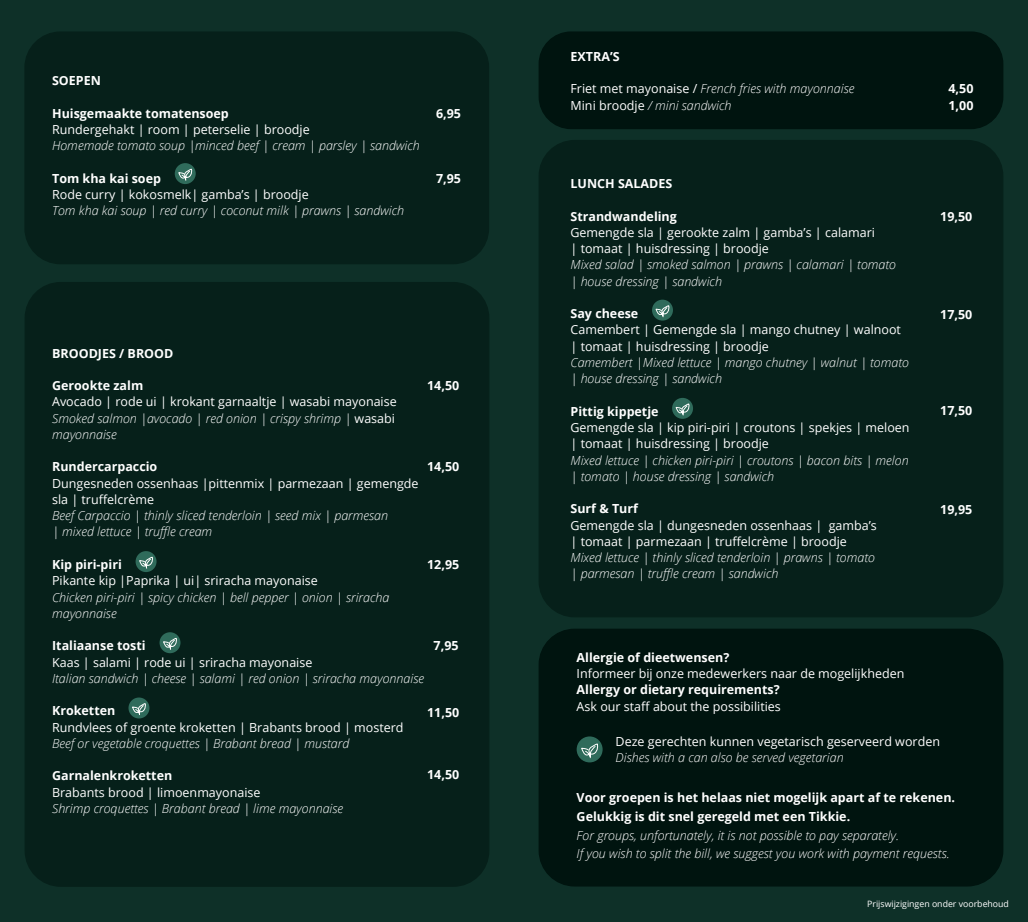
<style>
.page{position:relative;width:1028px;height:922px;background:#fff}
.page>*{position:absolute;margin:0;border:0;box-sizing:border-box;transform-origin:0 0}
.t1{font:italic 300 12.5px/16.2px "Open Sans";color:#fff}
.t2{font:12.5px "Open Sans";color:#fff}
.t3{font:700 12.5px "Open Sans";color:#fff}
.t4{font:8.75px "Open Sans";color:#fff}
.s1{font-weight:400;font-style:normal}
</style>
<div class="page">
<div style="left:0;top:0;width:1028px;height:921px;background:#0e3028"></div>
<div style="left:539px;top:140px;width:463px;height:476px;background:#06201a;border-radius:35px"></div>
<div style="left:25px;top:282px;width:464px;height:604px;background:#06201a;border-radius:35px"></div>
<div style="left:25px;top:32px;width:463px;height:231px;background:#06201a;border-radius:35px"></div>
<div style="left:24px;top:31px;width:465px;height:233px;border:1px solid #00140f;border-radius:35px"></div>
<div style="left:539px;top:629px;width:463px;height:256px;background:#00140f;border-radius:35px"></div>
<div style="left:538px;top:628px;width:465px;height:258px;border:1px solid #00140f;border-radius:35px"></div>
<div style="left:576px;top:736px;width:26px;height:26px;background:#2f6b5b;border-radius:50%"></div>
<svg style="left:581px;top:739px;width:17px;height:19px"></svg>
<div style="left:539px;top:32px;width:463px;height:96px;background:#00140f;border-radius:32px"></div>
<div style="left:538px;top:31px;width:465px;height:98px;border:1px solid #00140f;border-radius:32px"></div>
<div style="left:136px;top:551px;width:20px;height:21px;background:#2f6b5b;border-radius:50%"></div>
<svg style="left:139px;top:553px;width:14px;height:15px"></svg>
<div style="left:159px;top:632px;width:21px;height:21px;background:#2f6b5b;border-radius:50%"></div>
<svg style="left:163px;top:634px;width:14px;height:16px"></svg>
<div style="left:128px;top:697px;width:21px;height:21px;background:#2f6b5b;border-radius:50%"></div>
<svg style="left:132px;top:699px;width:14px;height:16px"></svg>
<div style="left:672px;top:398px;width:21px;height:21px;background:#2f6b5b;border-radius:50%"></div>
<svg style="left:675px;top:400px;width:15px;height:15px"></svg>
<div style="left:175px;top:163px;width:21px;height:21px;background:#2f6b5b;border-radius:50%"></div>
<svg style="left:178px;top:165px;width:14px;height:16px"></svg>
<svg style="left:652px;top:299px;width:21px;height:21px"></svg>
<svg style="left:655px;top:302px;width:14px;height:15px"></svg>
<p class="t3" style="left:570px;top:47px;width:51px">EXTRA’S</p>
<p class="t1" style="left:570px;top:80px;width:285px"><span class="s1">Friet met mayonaise /</span> French fries with mayonnaise<br><span class="s1">Mini broodje</span> / mini sandwich</p>
<p class="t3" style="left:948px;top:79px;width:27px">4,50</p>
<p class="t3" style="left:52px;top:72px;width:50px">SOEPEN</p>
<p class="t3" style="left:52px;top:104px;width:178px">Huisgemaakte tomatensoep</p>
<p class="t2" style="left:52px;top:121px;width:259px">Rundergehakt | room | peterselie | broodje</p>
<p class="t1" style="left:52px;top:137px;width:369px">Homemade tomato soup |minced beef | cream | parsley | sandwich</p>
<p class="t3" style="left:52px;top:169px;width:110px">Tom kha kai soep</p>
<p class="t2" style="left:52px;top:186px;width:258px">Rode curry | kokosmelk| gamba’s | broodje</p>
<p class="t1" style="left:52px;top:202px;width:354px">Tom kha kai soup | red curry | coconut milk | prawns | sandwich</p>
<p class="t3" style="left:948px;top:97px;width:27px">1,00</p>
<p class="t3" style="left:436px;top:104px;width:27px">6,95</p>
<p class="t3" style="left:436px;top:169px;width:27px">7,95</p>
<p class="t3" style="left:570px;top:175px;width:103px">LUNCH SALADES</p>
<p class="t3" style="left:570px;top:207px;width:108px">Strandwandeling</p>
<p class="t2" style="left:570px;top:224px;width:306px">Gemengde sla | gerookte zalm | gamba’s | calamari</p>
<p class="t2" style="left:570px;top:240px;width:200px">| tomaat | huisdressing | broodje</p>
<p class="t1" style="left:570px;top:256px;width:327px">Mixed salad | smoked salmon | prawns | calamari | tomato</p>
<p class="t1" style="left:570px;top:272px;width:153px">| house dressing | sandwich</p>
<p class="t3" style="left:570px;top:305px;width:69px">Say cheese</p>
<p class="t2" style="left:570px;top:321px;width:332px">Camembert | Gemengde sla | mango chutney | walnoot</p>
<p class="t2" style="left:570px;top:337px;width:200px">| tomaat | huisdressing | broodje</p>
<p class="t1" style="left:570px;top:354px;width:340px">Camembert |Mixed lettuce | mango chutney | walnut | tomato</p>
<p class="t1" style="left:570px;top:370px;width:153px">| house dressing | sandwich</p>
<p class="t3" style="left:570px;top:402px;width:90px">Pittig kippetje</p>
<p class="t2" style="left:570px;top:419px;width:340px">Gemengde sla | kip piri-piri | croutons | spekjes | meloen</p>
<p class="t2" style="left:570px;top:435px;width:200px">| tomaat | huisdressing | broodje</p>
<p class="t1" style="left:570px;top:451px;width:339px">Mixed lettuce | chicken piri-piri | croutons | bacon bits | melon</p>
<p class="t1" style="left:570px;top:467px;width:205px">| tomato | house dressing | sandwich</p>
<p class="t3" style="left:570px;top:500px;width:69px">Surf &amp; Turf</p>
<p class="t2" style="left:570px;top:516px;width:308px">Gemengde sla | dungesneden ossenhaas | gamba’s</p>
<p class="t2" style="left:570px;top:532px;width:278px">| tomaat | parmezaan | truffelcrème | broodje</p>
<p class="t1" style="left:570px;top:549px;width:306px">Mixed lettuce | thinly sliced tenderloin | prawns | tomato</p>
<p class="t1" style="left:570px;top:565px;width:209px">| parmesan | truffle cream | sandwich</p>
<p class="t3" style="left:940px;top:208px;width:34px">19,50</p>
<p class="t3" style="left:940px;top:305px;width:34px">17,50</p>
<p class="t3" style="left:52px;top:344px;width:123px">BROODJES / BROOD</p>
<p class="t3" style="left:52px;top:376px;width:93px">Gerookte zalm</p>
<p class="t2" style="left:52px;top:393px;width:346px">Avocado | rode ui | krokant garnaaltje | wasabi mayonaise</p>
<p class="t1" style="left:52px;top:409px;width:344px">Smoked salmon |avocado | red onion | crispy shrimp | <span class="s1">wasabi</span></p>
<p class="t1" style="left:52px;top:425px;width:66px">mayonnaise</p>
<p class="t3" style="left:52px;top:458px;width:107px">Rundercarpaccio</p>
<p class="t2" style="left:52px;top:474px;width:368px">Dungesneden ossenhaas |pittenmix | parmezaan | gemengde</p>
<p class="t2" style="left:52px;top:490px;width:103px">sla | truffelcrème</p>
<p class="t1" style="left:52px;top:507px;width:337px">Beef Carpaccio | thinly sliced tenderloin | seed mix | parmesan</p>
<p class="t1" style="left:52px;top:523px;width:162px">| mixed lettuce | truffle cream</p>
<p class="t3" style="left:52px;top:555px;width:71px">Kip piri-piri</p>
<p class="t2" style="left:52px;top:572px;width:267px">Pikante kip |Paprika | ui| sriracha mayonaise</p>
<p class="t1" style="left:52px;top:588px;width:339px">Chicken piri-piri | spicy chicken | bell pepper | onion | sriracha</p>
<p class="t1" style="left:52px;top:604px;width:66px">mayonnaise</p>
<p class="t3" style="left:52px;top:636px;width:95px">Italiaanse tosti</p>
<p class="t2" style="left:52px;top:653px;width:262px">Kaas | salami | rode ui | sriracha mayonaise</p>
<p class="t1" style="left:52px;top:669px;width:373px">Italian sandwich | cheese | salami | red onion | sriracha mayonnaise</p>
<p class="t3" style="left:52px;top:701px;width:65px">Kroketten</p>
<p class="t2" style="left:52px;top:718px;width:353px">Rundvlees of groente kroketten | Brabants brood | mosterd</p>
<p class="t1" style="left:52px;top:734px;width:299px">Beef or vegetable croquettes | Brabant bread | mustard</p>
<p class="t3" style="left:52px;top:766px;width:122px">Garnalenkroketten</p>
<p class="t2" style="left:52px;top:783px;width:210px">Brabants brood | limoenmayonaise</p>
<p class="t1" style="left:52px;top:799px;width:293px">Shrimp croquettes | Brabant bread | lime mayonnaise</p>
<p class="t3" style="left:427px;top:376px;width:34px">14,50</p>
<p class="t3" style="left:940px;top:401px;width:34px">17,50</p>
<p class="t3" style="left:427px;top:458px;width:34px">14,50</p>
<p class="t3" style="left:940px;top:500px;width:34px">19,95</p>
<p class="t3" style="left:427px;top:555px;width:34px">12,95</p>
<p class="t3" style="left:433px;top:636px;width:27px">7,95</p>
<p class="t3" style="left:576px;top:648px;width:154px">Allergie of dieetwensen?</p>
<p class="t2" style="left:576px;top:665px;width:329px">Informeer bij onze medewerkers naar de mogelijkheden</p>
<p class="t3" style="left:576px;top:681px;width:205px">Allergy or dietary requirements?</p>
<p class="t2" style="left:576px;top:697px;width:206px">Ask our staff about the possibilities</p>
<p class="t2" style="left:615px;top:732px;width:326px">Deze gerechten kunnen vegetarisch geserveerd worden</p>
<p class="t1" style="left:615px;top:748px;width:229px">Dishes with a can also be served vegetarian</p>
<p class="t3" style="left:427px;top:703px;width:34px">11,50</p>
<p class="t3" style="left:427px;top:765px;width:34px">14,50</p>
<p class="t3" style="left:576px;top:788px;width:380px">Voor groepen is het helaas niet mogelijk apart af te rekenen.</p>
<p class="t3" style="left:576px;top:807px;width:275px">Gelukkig is dit snel geregeld met een Tikkie.</p>
<p class="t1" style="left:576px;top:826px;width:324px">For groups, unfortunately, it is not possible to pay separately.</p>
<p class="t1" style="left:576px;top:845px;width:374px">If you wish to split the bill, we suggest you work with payment requests.</p>
<p class="t4" style="left:867px;top:897px;width:143px">Prijswijzigingen onder voorbehoud</p>
</div>
